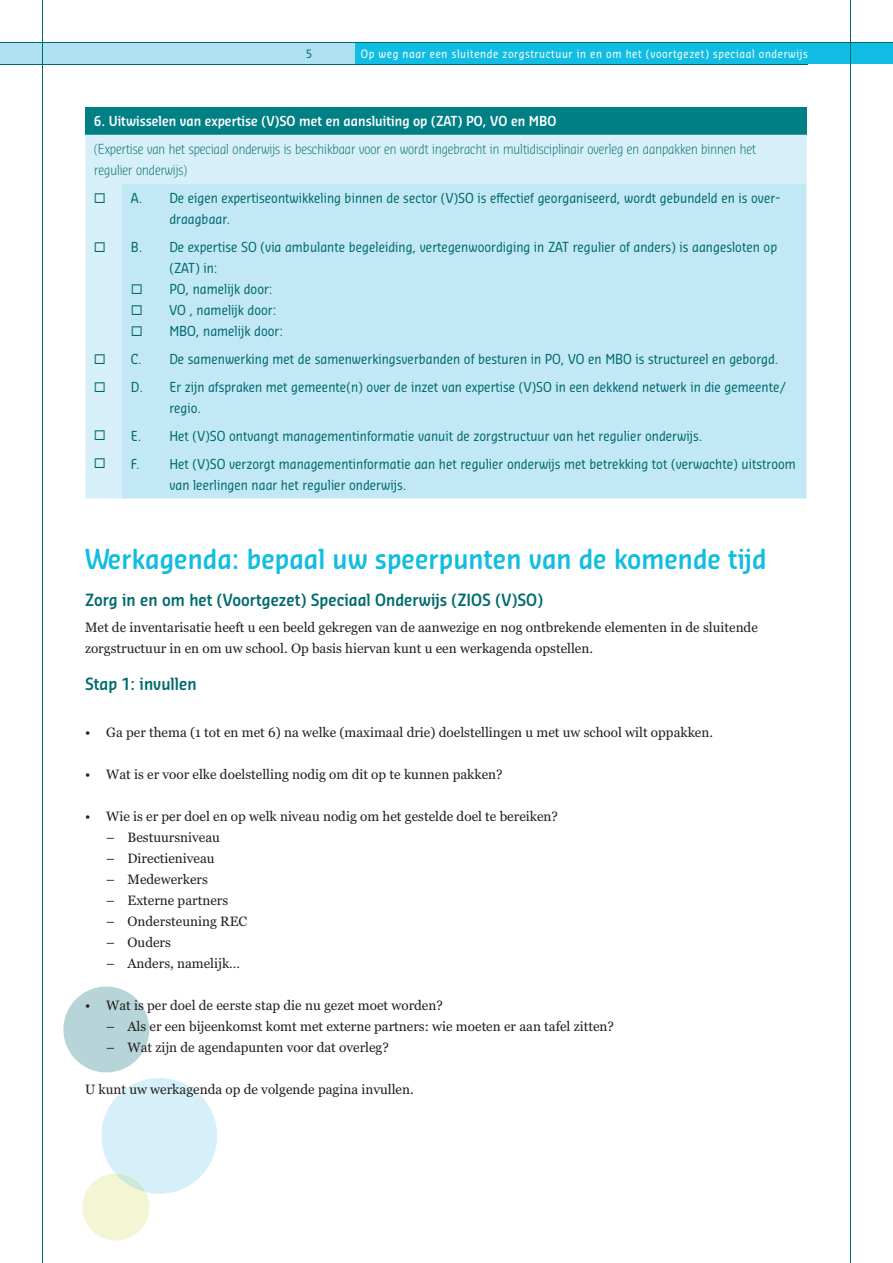
<style>
.page{position:relative;width:893px;height:1263px;background:#fff}
.page>*{position:absolute;margin:0;border:0;box-sizing:border-box;transform-origin:0 0}
.t1{font:600 27px "Sansa Con Soft Pro";color:#11bde2}
.t2{font:600 16.5px "Sansa Con Soft Pro";color:#006b6e}
.t3{font:13.5px/21px "Sansa Con Soft Pro";color:#006b6e}
.t4{font:13.5px/21px "Georgia";color:#231f20}
.t5{font:300 13.5px/21px "Sansa Con Soft Pro";color:#006b6e}
.t6{font:600 13.5px "Sansa Con Soft Pro";color:#fff}
.t7{font:13.5px/21px "Wingdings";color:#006b6e;text-align:justify}
.t8{font:11.25px "Sansa Con Soft Pro";letter-spacing:.05em;color:#fff}
.t9{font:11.25px "Sansa Con Soft Pro";color:#006b6e}
</style>
<div class="page">
<div style="left:1px;top:43px;width:892px;height:21px;background:#aee1f2"></div>
<div style="left:355px;top:43px;width:538px;height:21px;background:#11bde2"></div>
<hr style="left:1px;top:43px;width:892px;height:1px;background:#006b6e">
<hr style="left:1px;top:64px;width:807px;height:1px;background:#006b6e">
<hr style="left:42px;top:0;width:1px;height:1263px;background:#006b6e">
<hr style="left:850px;top:0;width:1px;height:1263px;background:#006b6e">
<svg style="left:63px;top:986px;width:154px;height:255px"></svg>
<div style="left:85px;top:107px;width:721px;height:28px;background:#007f84"></div>
<div style="left:85px;top:135px;width:721px;height:364px;background:#d6eff8"></div>
<div style="left:122px;top:184px;width:684px;height:315px;background:#c3e8f5"></div>
<p class="t9" style="left:306px;top:50px;width:7px">5</p>
<p class="t8" style="left:361px;top:50px;width:448px">Op weg naar een sluitende zorgstructuur in en om het (voortgezet) speciaal onderwijs</p>
<p class="t6" style="left:94px;top:116px;width:464px">6. Uitwisselen van expertise (V)SO met en aansluiting op (ZAT) PO, VO en MBO</p>
<p class="t5" style="left:94px;top:140px;width:663px">(Expertise van het speciaal onderwijs is beschikbaar voor en wordt ingebracht in multidisciplinair overleg en aanpakken binnen het regulier onderwijs)</p>
<p class="t3" style="left:94px;top:189px;width:50px">◻ A.</p>
<p class="t3" style="left:169px;top:189px;width:613px">De eigen expertiseontwikkeling binnen de sector (V)SO is effectief georganiseerd, wordt gebundeld en is over&shy;draagbaar.</p>
<p class="t3" style="left:94px;top:238px;width:50px">◻ B.</p>
<p class="t7" style="left:131px;top:279px;width:14px">◻ ◻ ◻</p>
<p class="t3" style="left:169px;top:238px;width:609px">De expertise SO (via ambulante begeleiding, vertegenwoordiging in ZAT regulier of anders) is aangesloten op (ZAT) in:<br>PO, namelijk door:<br>VO , namelijk door:<br>MBO, namelijk door:</p>
<p class="t3" style="left:94px;top:350px;width:50px">◻ C.</p>
<p class="t3" style="left:169px;top:350px;width:611px">De samenwerking met de samenwerkingsverbanden of besturen in PO, VO en MBO is structureel en geborgd.</p>
<p class="t3" style="left:94px;top:378px;width:51px">◻ D.</p>
<p class="t3" style="left:169px;top:378px;width:618px">Er zijn afspraken met gemeente(n) over de inzet van expertise (V)SO in een dekkend netwerk in die gemeente/ regio.</p>
<p class="t3" style="left:94px;top:427px;width:49px">◻ E.</p>
<p class="t3" style="left:169px;top:427px;width:534px">Het (V)SO ontvangt managementinformatie vanuit de zorgstructuur van het regulier onderwijs.</p>
<p class="t3" style="left:94px;top:455px;width:47px">◻ F.</p>
<p class="t3" style="left:169px;top:455px;width:628px">Het (V)SO verzorgt managementinformatie aan het regulier onderwijs met betrekking tot (verwachte) uitstroom van leerlingen naar het regulier onderwijs.</p>
<h1 class="t1" style="left:85px;top:549px;width:683px">Werkagenda: bepaal uw speerpunten van de komende tijd</h1>
<p class="t2" style="left:85px;top:594px;width:460px">Zorg in en om het (Voortgezet) Speciaal Onderwijs (ZIOS (V)SO)</p>
<p class="t4" style="left:85px;top:618px;width:674px">Met de inventarisatie heeft u een beeld gekregen van de aanwezige en nog ontbrekende elementen in de sluitende zorgstructuur in en om uw school. Op basis hiervan kunt u een werkagenda opstellen.</p>
<p class="t2" style="left:85px;top:678px;width:113px">Stap 1: invullen</p>
<p class="t4" style="left:85px;top:723px;width:629px">• Ga per thema (1 tot en met 6) na welke (maximaal drie) doelstellingen u met uw school wilt oppakken.</p>
<p class="t4" style="left:85px;top:765px;width:419px">• Wat is er voor elke doelstelling nodig om dit op te kunnen pakken?</p>
<p class="t4" style="left:85px;top:807px;width:474px">• Wie is er per doel en op welk niveau nodig om het gestelde doel te bereiken?</p>
<p class="t4" style="left:106px;top:828px;width:115px">– Bestuursniveau</p>
<p class="t4" style="left:106px;top:849px;width:110px">– Directieniveau</p>
<p class="t4" style="left:106px;top:870px;width:103px">– Medewerkers</p>
<p class="t4" style="left:106px;top:891px;width:123px">– Externe partners</p>
<p class="t4" style="left:106px;top:912px;width:142px">– Ondersteuning REC</p>
<p class="t4" style="left:106px;top:933px;width:66px">– Ouders</p>
<p class="t4" style="left:106px;top:954px;width:135px">– Anders, namelijk…</p>
<p class="t4" style="left:85px;top:996px;width:359px">• Wat is per doel de eerste stap die nu gezet moet worden?</p>
<p class="t4" style="left:106px;top:1017px;width:509px">– Als er een bijeenkomst komt met externe partners: wie moeten er aan tafel zitten?</p>
<p class="t4" style="left:106px;top:1038px;width:284px">– Wat zijn de agendapunten voor dat overleg?</p>
<p class="t4" style="left:85px;top:1080px;width:330px">U kunt uw werkagenda op de volgende pagina invullen.</p>
</div>
